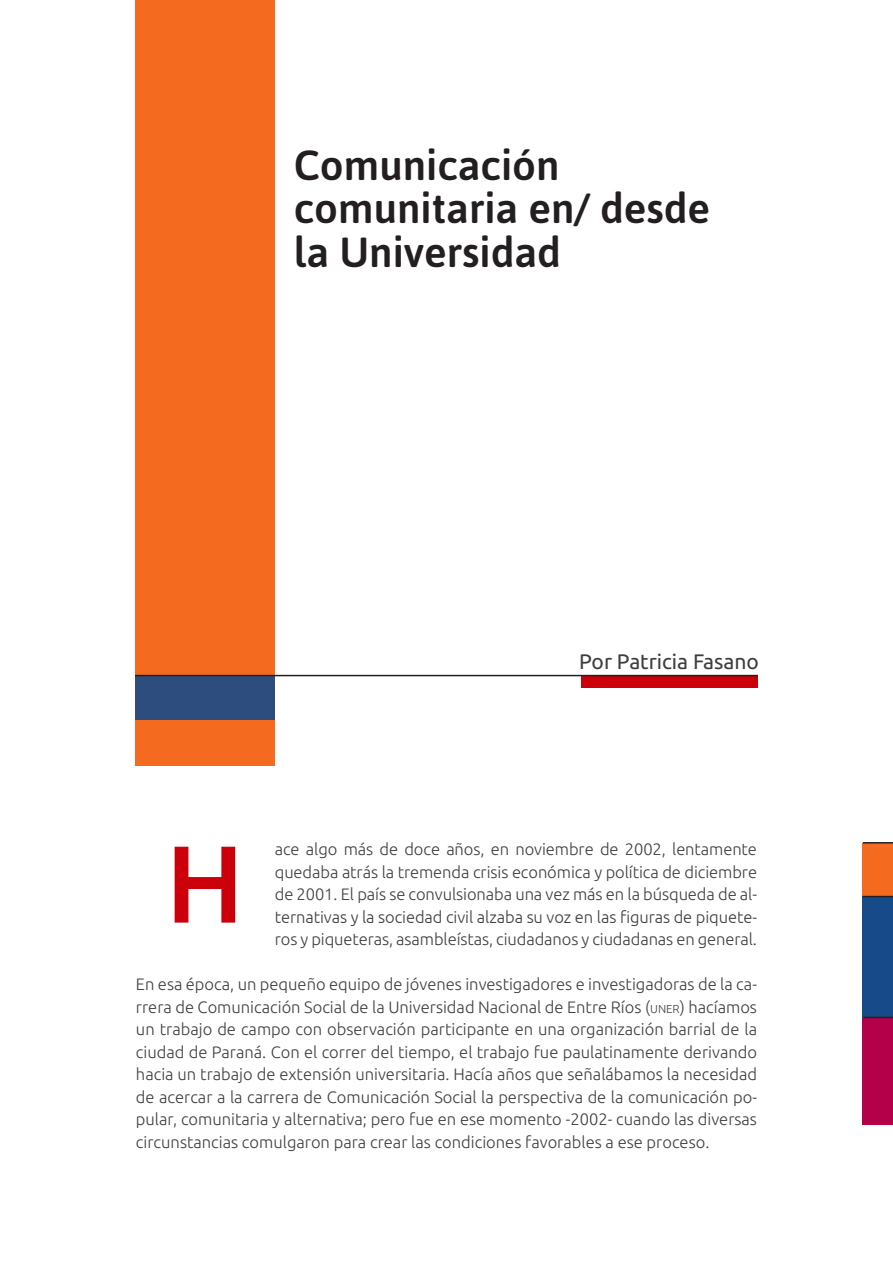
<style>
.page{position:relative;width:893px;height:1263px;background:#fff}
.page>*{position:absolute;margin:0;border:0;box-sizing:border-box;transform-origin:0 0}
.letra_capital{font:500 109.5px "Ubuntu";color:#cb000a}
.titulo0{font:500 42px/43.5px "Asap";color:#231f20}
.autor_nombre{font:21px "Ubuntu";color:#3e3e3f}
.txt_principal{font:16.5px/22.5px "Ubuntu Light 2";letter-spacing:-.005em;color:#3e3e3f;text-align:justify}
.s1{font-family:"Ubuntu";font-weight:300}
.s2{font-family:"Ubuntu";font-weight:300;font-size:11.55px}
</style>
<div class="page">
<div style="left:135px;top:0;width:140px;height:765px;background:#f46b20"></div>
<div style="left:863px;top:896px;width:30px;height:127px;background:#174a89"></div>
<div style="left:863px;top:1018px;width:30px;height:107px;background:#b30048"></div>
<div style="left:863px;top:843px;width:30px;height:53px;background:#f46b20"></div>
<div style="left:135px;top:676px;width:140px;height:44px;background:#2d4d7e"></div>
<div style="left:581px;top:676px;width:177px;height:12px;background:#cb000a"></div>
<hr style="left:135px;top:675px;width:623px;height:1px;background:#231f20">
<hr style="left:863px;top:842px;width:30px;height:1px;background:#231f20">
<hr style="left:863px;top:896px;width:30px;height:1px;background:#231f20">
<hr style="left:863px;top:1017px;width:30px;height:1px;background:#231f20">
<p class="titulo0" style="left:294px;top:142px;width:418px">Comunicación comunitaria en/ desde la Universidad</p>
<p class="autor_nombre" style="left:579px;top:649px;width:181px">Por Patricia Fasano</p>
<p class="letra_capital" style="left:166px;top:814px;width:80px">H</p>
<p class="txt_principal" style="left:275px;top:837px;width:484px">ace algo más de doce años, en noviembre de 2002, lentamente quedaba atrás la tremenda crisis económica y política de diciembre de 2001. El país se convulsionaba una vez más en la búsqueda de al&shy;<span class="s1">ternativas y la sociedad civil alzaba su voz en las figuras de piquete&shy;</span>ros y piqueteras, asambleístas, ciudadanos y ciudadanas en general.</p>
<p class="txt_principal" style="left:136px;top:972px;width:623px">En esa época, un pequeño equipo de jóvenes investigadores e investigadoras de la ca&shy;rrera de Comunicación Social de la Universidad Nacional de Entre Ríos (<span class="s2">UNER</span>) hacíamos un trabajo de campo con observación participante en una organización barrial de la ciudad de Paraná. Con el correr del tiempo, el trabajo fue paulatinamente derivando hacia un trabajo de extensión universitaria. Hacía años que señalábamos la necesidad de acercar a la carrera de Comunicación Social la perspectiva de la comunicación po&shy;pular, comunitaria y alternativa; pero fue en ese momento -2002- cuando las diversas circunstancias comulgaron para crear las condiciones favorables a ese proceso.</p>
</div>
